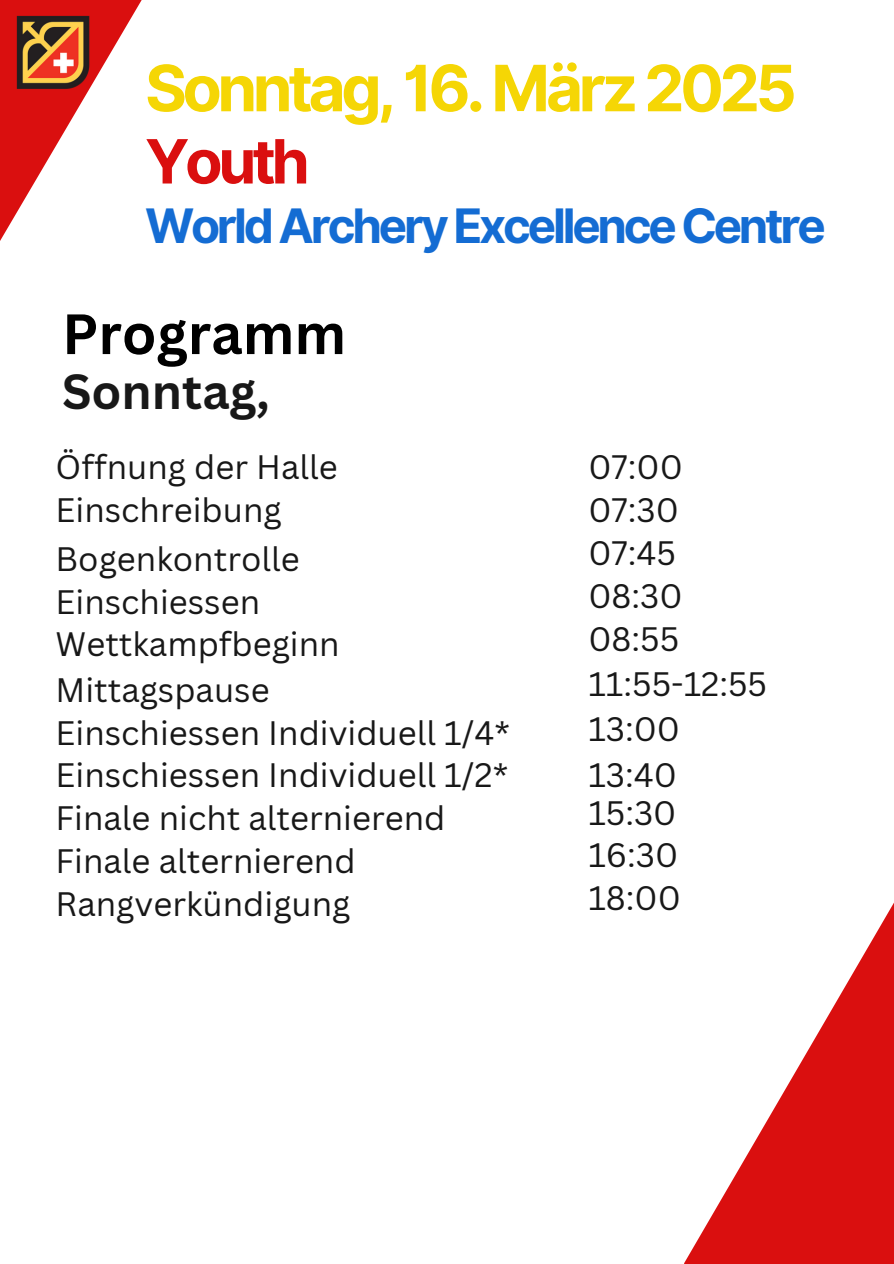
<style>
.page{position:relative;width:894px;height:1264px;background:#fff}
.page>*{position:absolute;margin:0;border:0;box-sizing:border-box;transform-origin:0 0}
.t1{font:700 63.9px "Inter";letter-spacing:-.07em;color:#f5d605}
.t2{font:700 61.05px "Inter";letter-spacing:-.07em;color:#da0f0f}
.t3{font:700 55.5px "Canva Sans";color:#000}
.t4{font:700 48px "Canva Sans";color:#181818}
.t5{font:700 47.55px "Inter";letter-spacing:-.07em;color:#146cd3}
.t6{font:33px "Canva Sans";color:#181818}
</style>
<div class="page">
<svg style="left:0;top:0;width:142px;height:241px"></svg>
<svg style="left:684px;top:904px;width:209px;height:359px"></svg>
<img style="left:16px;top:16px;width:73px;height:73px">
<h1 class="t1" style="left:145px;top:50px;width:653px">Sonntag, 16. März 2025</h1>
<h2 class="t2" style="left:145px;top:125px;width:166px">Youth</h2>
<h3 class="t5" style="left:145px;top:197px;width:682px">World Archery Excellence Centre</h3>
<h3 class="t3" style="left:62px;top:295px;width:285px">Programm</h3>
<h3 class="t4" style="left:62px;top:358px;width:209px">Sonntag,</h3>
<p class="t6" style="left:56px;top:444px;width:284px">Öffnung der Halle</p>
<p class="t6" style="left:588px;top:444px;width:96px">07:00</p>
<p class="t6" style="left:56px;top:487px;width:227px">Einschreibung</p>
<p class="t6" style="left:588px;top:487px;width:92px">07:30</p>
<p class="t6" style="left:56px;top:535px;width:245px">Bogenkontrolle</p>
<p class="t6" style="left:588px;top:530px;width:89px">07:45</p>
<p class="t6" style="left:56px;top:578px;width:206px">Einschiessen</p>
<p class="t6" style="left:588px;top:572px;width:96px">08:30</p>
<p class="t6" style="left:56px;top:621px;width:285px">Wettkampfbeginn</p>
<p class="t6" style="left:588px;top:615px;width:92px">08:55</p>
<p class="t6" style="left:56px;top:666px;width:215px">Mittagspause</p>
<p class="t6" style="left:588px;top:660px;width:180px">11:55-12:55</p>
<p class="t6" style="left:56px;top:709px;width:456px">Einschiessen Individuell 1/4*</p>
<p class="t6" style="left:588px;top:706px;width:93px">13:00</p>
<p class="t6" style="left:56px;top:752px;width:454px">Einschiessen Individuell 1/2*</p>
<p class="t6" style="left:588px;top:752px;width:90px">13:40</p>
<p class="t6" style="left:56px;top:794px;width:391px">Finale nicht alternierend</p>
<p class="t6" style="left:588px;top:789px;width:90px">15:30</p>
<p class="t6" style="left:56px;top:837px;width:301px">Finale alternierend</p>
<p class="t6" style="left:588px;top:832px;width:91px">16:30</p>
<p class="t6" style="left:56px;top:880px;width:296px">Rangverkündigung</p>
<p class="t6" style="left:588px;top:875px;width:94px">18:00</p>
</div>
